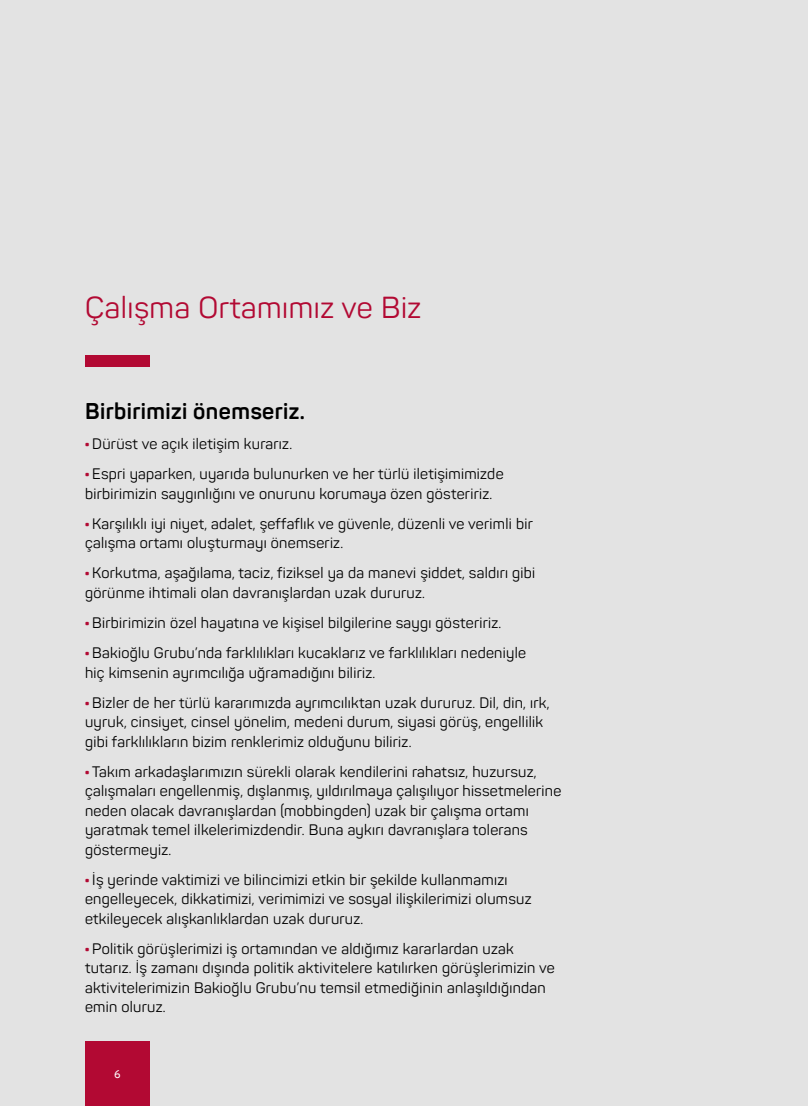
<style>
.page{position:relative;width:808px;height:1106px;background:#e3e3e3}
.page>*{position:absolute;margin:0;border:0;box-sizing:border-box;transform-origin:0 0}
.t1{font:30px "Panton";letter-spacing:.02em;color:#b20933}
.t2{font:700 22.5px "Panton";letter-spacing:.02em;color:#000}
.t3{font:15px/19.5px "Panton";letter-spacing:.02em;color:#000}
.t4{font:12px "Seravek";color:#fff}
.s1{font-weight:900;color:#b20933}
</style>
<div class="page">
<div style="left:85px;top:1041px;width:65px;height:65px;background:#b20933"></div>
<div style="left:85px;top:355px;width:65px;height:11px;background:#b20933"></div>
<h1 class="t1" style="left:85px;top:289px;width:338px">Çalışma Ortamımız ve Biz</h1>
<h2 class="t2" style="left:85px;top:397px;width:221px">Birbirimizi önemseriz.</h2>
<p class="t3" style="left:85px;top:429px;width:420px;line-height:30px"><span class="s1">∙</span> Dürüst ve açık iletişim kurarız.<br><span class="s1">∙</span> Espri yaparken, uyarıda bulunurken ve her türlü iletişimimizde</p>
<p class="t3" style="left:85px;top:478px;width:449px;line-height:30px">birbirimizin saygınlığını ve onurunu korumaya özen gösteririz.<br><span class="s1">∙</span> Karşılıklı iyi niyet, adalet, şeffaflık ve güvenle, düzenli ve verimli bir</p>
<p class="t3" style="left:85px;top:528px;width:452px;line-height:30px">çalışma ortamı oluşturmayı önemseriz.<br><span class="s1">∙</span> Korkutma, aşağılama, taciz, fiziksel ya da manevi şiddet, saldırı gibi</p>
<p class="t3" style="left:85px;top:577px;width:442px;line-height:30px">görünme ihtimali olan davranışlardan uzak dururuz.<br><span class="s1">∙</span> Birbirimizin özel hayatına ve kişisel bilgilerine saygı gösteririz.<br><span class="s1">∙</span> Bakioğlu Grubu’nda farklılıkları kucaklarız ve farklılıkları nedeniyle</p>
<p class="t3" style="left:85px;top:657px;width:466px;line-height:30px">hiç kimsenin ayrımcılığa uğramadığını biliriz.<br><span class="s1">∙</span> Bizler de her türlü kararımızda ayrımcılıktan uzak dururuz. Dil, din, ırk,</p>
<p class="t3" style="left:85px;top:712px;width:459px">uyruk, cinsiyet, cinsel yönelim, medeni durum, siyasi görüş, engellilik gibi farklılıkların bizim renklerimiz olduğunu biliriz.</p>
<p class="t3" style="left:85px;top:761px;width:478px"><span class="s1">∙</span> Takım arkadaşlarımızın sürekli olarak kendilerini rahatsız, huzursuz, çalışmaları engellenmiş, dışlanmış, yıldırılmaya çalışılıyor hissetmelerine neden olacak davranışlardan (mobbingden) uzak bir çalışma ortamı yaratmak temel ilkelerimizdendir. Buna aykırı davranışlara tolerans göstermeyiz.</p>
<p class="t3" style="left:85px;top:869px;width:448px"><span class="s1">∙</span> İş yerinde vaktimizi ve bilincimizi etkin bir şekilde kullanmamızı engelleyecek, dikkatimizi, verimimizi ve sosyal ilişkilerimizi olumsuz etkileyecek alışkanlıklardan uzak dururuz.</p>
<p class="t3" style="left:85px;top:938px;width:471px"><span class="s1">∙</span> Politik görüşlerimizi iş ortamından ve aldığımız kararlardan uzak tutarız. İş zamanı dışında politik aktivitelere katılırken görüşlerimizin ve aktivitelerimizin Bakioğlu Grubu’nu temsil etmediğinin anlaşıldığından emin oluruz.</p>
<p class="t4" style="left:114px;top:1064px;width:8px">6</p>
</div>
